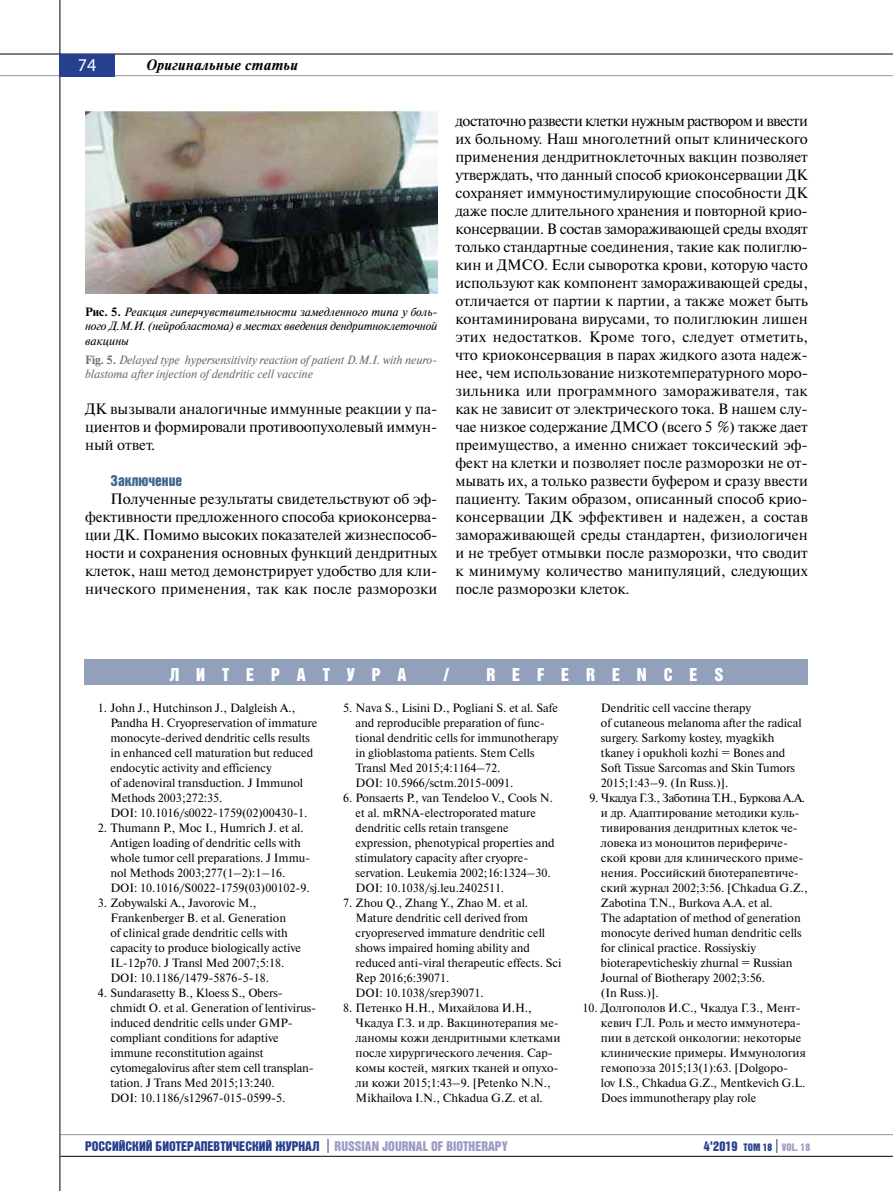
<style>
.page{position:relative;width:893px;height:1191px;background:#fff}
.page>*{position:absolute;margin:0;border:0;box-sizing:border-box;transform-origin:0 0}
.t1{font:18px "Bastion Kontrast Alt C";letter-spacing:.935em;color:#fff}
.t2{font:18px "Myriad Pro";color:#fff}
.t3{font:15px/18px "Newton C";color:#000;text-align:justify}
.t4{font:italic 700 15px "Newton C";letter-spacing:.02em;color:#000}
.t5{font:15px "Bastion Kontrast Alt C";color:#3f6591}
.t6{font:13.5px "Bastion Kontrast Alt C";color:#25408f}
.t7{font:12px/15px "Newton C";color:#000}
.t8{font:italic 12px/14.4px "Newton C";letter-spacing:-.015em;color:#000;text-align:justify}
.t9{font:italic 12px/14.4px "Newton C";letter-spacing:-.01em;color:#6d6e71}
.s1{font-weight:700;font-style:normal}
.s2{color:#9b9bc5}
.s3{font-size:10.5px}
.s4{font-size:10.5px;color:#9b9bc5}
</style>
<div class="page">
<hr style="left:60px;top:1134px;width:833px;height:1px;background:#939598">
<hr style="left:60px;top:1155px;width:833px;height:1px;background:#000">
<hr style="left:60px;top:0;width:1px;height:1191px;background:#000">
<hr style="left:0;top:54px;width:893px;height:1px;background:#000">
<hr style="left:0;top:75px;width:893px;height:1px;background:#939598">
<div style="left:60px;top:54px;width:55px;height:22px;background:#25408f"></div>
<svg style="left:328px;top:1139px;width:1px;height:13px"></svg>
<svg style="left:776px;top:1139px;width:1px;height:13px"></svg>
<img style="left:85px;top:111px;width:353px;height:182px">
<div style="left:85px;top:659px;width:723px;height:26px;background:#93a0bc"></div>
<h1 class="t2" style="left:78px;top:54px;width:20px">74</h1>
<p class="t4" style="left:147px;top:57px;width:153px">Оригинальные статьи</p>
<p class="t8" style="left:85px;top:305px;width:354px"><span class="s1">Рис. 5.</span> Реакция гиперчувствительности замедленного типа у боль&shy;ного Д.М.И. (нейробластома) в местах введения дендритноклеточной вакцины</p>
<p class="t9" style="left:85px;top:352px;width:352px"><span class="s1">Fig. 5.</span> Delayed type hypersensitivity reaction of patient D.M.I. with neuro&shy;blastoma after injection of dendritic cell vaccine</p>
<p class="t3" style="left:85px;top:400px;width:354px">ДК вызывали аналогичные иммунные реакции у па&shy;циентов и формировали противоопухолевый иммун&shy;ный ответ.</p>
<p class="t5" style="left:111px;top:473px;width:73px">ЗАКЛЮЧЕНИЕ</p>
<p class="t3" style="left:85px;top:490px;width:354px;text-indent:26px">Полученные результаты свидетельствуют об эф&shy;фективности предложенного способа криоконсерва&shy;ции ДК. Помимо высоких показателей жизнеспособ&shy;ности и сохранения основных функций дендритных клеток, наш метод демонстрирует удобство для кли&shy;нического применения, так как после разморозки</p>
<p class="t3" style="left:455px;top:112px;width:354px;text-align:left">достаточно развести клетки нужным раствором и ввести их больному. Наш многолетний опыт клинического применения дендритноклеточных вакцин позволяет утверждать, что данный способ криоконсервации ДК сохраняет иммуностимулирующие способности ДК даже после длительного хранения и повторной крио&shy;консервации. В состав замораживающей среды входят только стандартные соединения, такие как полиглю&shy;кин и ДМСО. Если сыворотка крови, которую часто используют как компонент замораживающей среды, отличается от партии к партии, а также может быть контаминирована вирусами, то полиглюкин лишен этих недостатков. Кроме того, следует отметить, что криоконсервация в парах жидкого азота надеж&shy;нее, чем использование низкотемпературного моро&shy;зильника или программного замораживателя, так как не зависит от электрического тока. В нашем слу&shy;чае низкое содержание ДМСО (всего 5 %) также дает преимущество, а именно снижает токсический эф&shy;фект на клетки и позволяет после разморозки не от&shy;мывать их, а только развести буфером и сразу ввести пациенту. Таким образом, описанный способ крио&shy;консервации ДК эффективен и надежен, а состав замораживающей среды стандартен, физиологичен и не требует отмывки после разморозки, что сводит к минимуму количество манипуляций, следующих после разморозки клеток.</p>
<h1 class="t1" style="left:170px;top:665px;width:238px">ЛИТЕРАТУРА</h1>
<h1 class="t1" style="left:444px;top:665px;width:6px">/</h1>
<h1 class="t1" style="left:486px;top:665px;width:238px">REFERENCES</h1>
<p class="t7" style="left:110px;top:700px;width:208px;text-indent:-13px">1. John J., Hutchinson J., Dalgleish A., Pandha H. Cryopreservation of immature monocyte-derived dendritic cells results in enhanced cell maturation but reduced endocytic activity and efficiency<br>of adenoviral transduction. J Immunol Methods 2003;272:35.<br>DOI: 10.1016/s0022-1759(02)00430-1.</p>
<p class="t7" style="left:110px;top:820px;width:201px;text-indent:-13px">2. Thumann P., Moc I., Humrich J. et al.<br>Antigen loading of dendritic cells with whole tumor cell preparations. J Immu&shy;nol Methods 2003;277(1–2):1–16.<br>DOI: 10.1016/S0022-1759(03)00102-9.</p>
<p class="t7" style="left:110px;top:895px;width:192px;text-indent:-13px">3. Zobywalski A., Javorovic M., Frankenberger B. et al. Generation<br>of clinical grade dendritic cells with capacity to produce biologically active IL-12p70. J Transl Med 2007;5:18.<br>DOI: 10.1186/1479-5876-5-18.</p>
<p class="t7" style="left:110px;top:985px;width:207px;text-indent:-13px">4. Sundarasetty B., Kloess S., Obers&shy;chmidt O. et al. Generation of lentivirus&shy;induced dendritic cells under GMP&shy;compliant conditions for adaptive immune reconstitution against cytomegalovirus after stem cell transplan&shy;tation. J Trans Med 2015;13:240.<br>DOI: 10.1186/s12967-015-0599-5.</p>
<p class="t7" style="left:356px;top:700px;width:204px;text-indent:-13px">5. Nava S., Lisini D., Pogliani S. et al. Safe and reproducible preparation of func&shy;tional dendritic cells for immunotherapy in glioblastoma patients. Stem Cells Transl Med 2015;4:1164–72.<br>DOI: 10.5966/sctm.2015-0091.</p>
<p class="t7" style="left:356px;top:790px;width:200px;text-indent:-13px">6. Ponsaerts P., van Tendeloo V., Cools N. et al. mRNA-electroporated mature dendritic cells retain transgene expression, phenotypical properties and stimulatory capacity after cryopre&shy;servation. Leukemia 2002;16:1324–30.<br>DOI: 10.1038/sj.leu.2402511.</p>
<p class="t7" style="left:356px;top:895px;width:207px;text-indent:-13px">7. Zhou Q., Zhang Y., Zhao M. et al.<br>Mature dendritic cell derived from cryopreserved immature dendritic cell shows impaired homing ability and reduced anti-viral therapeutic effects. Sci Rep 2016;6:39071.<br>DOI: 10.1038/srep39071.</p>
<p class="t7" style="left:356px;top:1000px;width:206px;text-indent:-13px">8. Петенко Н.Н., Михайлова И.Н., Чкадуа Г.З. и др. Вакцинотерапия ме&shy;ланомы кожи дендритными клетками после хирургического лечения. Сар&shy;комы костей, мягких тканей и опухо&shy;ли кожи 2015;1:43–9. [Petenko N.N., Mikhailova I.N., Chkadua G.Z. et al.</p>
<p class="t7" style="left:601px;top:700px;width:202px">Dendritic cell vaccine therapy<br>of cutaneous melanoma after the radical surgery. Sarkomy kostey, myagkikh tkaney i opukholi kozhi = Bones and Soft Tissue Sarcomas and Skin Tumors 2015;1:43–9. (In Russ.)].</p>
<p class="t7" style="left:601px;top:790px;width:208px;text-indent:-11px">9. Чкадуа Г.З., Заботина Т.Н., Буркова А.А. и др. Адаптирование методики куль&shy;тивирования дендритных клеток че&shy;ловека из моноцитов перифериче&shy;ской крови для клинического приме&shy;нения. Российский биотерапевтиче&shy;ский журнал 2002;3:56. [Chkadua G.Z., Zabotina T.N., Burkova A.A. et al.<br>The adaptation of method of generation monocyte derived human dendritic cells for clinical practice. Rossiyskiy bioterapevticheskiy zhurnal = Russian Journal of Biotherapy 2002;3:56.<br>(In Russ.)].</p>
<p class="t7" style="left:601px;top:1000px;width:206px;text-indent:-19px">10. Долгополов И.С., Чкадуа Г.З., Мент&shy;кевич Г.Л. Роль и место иммунотера&shy;пии в детской онкологии: некоторые клинические примеры. Иммунология гемопоэза 2015;13(1):63. [Dolgopo-<br>lov I.S., Chkadua G.Z., Mentkevich G.L.<br>Does immunotherapy play role</p>
<p class="t6" style="left:85px;top:1139px;width:424px">РОССИЙСКИЙ БИОТЕРАПЕВТИЧЕСКИЙ ЖУРНАЛ <span class="s2">RUSSIAN JOURNAL OF BIOTHERAPY</span></p>
<p class="t6" style="left:704px;top:1139px;width:108px">4'2019 <span class="s3">ТОМ 18</span> <span class="s4">VOL. 18</span></p>
</div>
